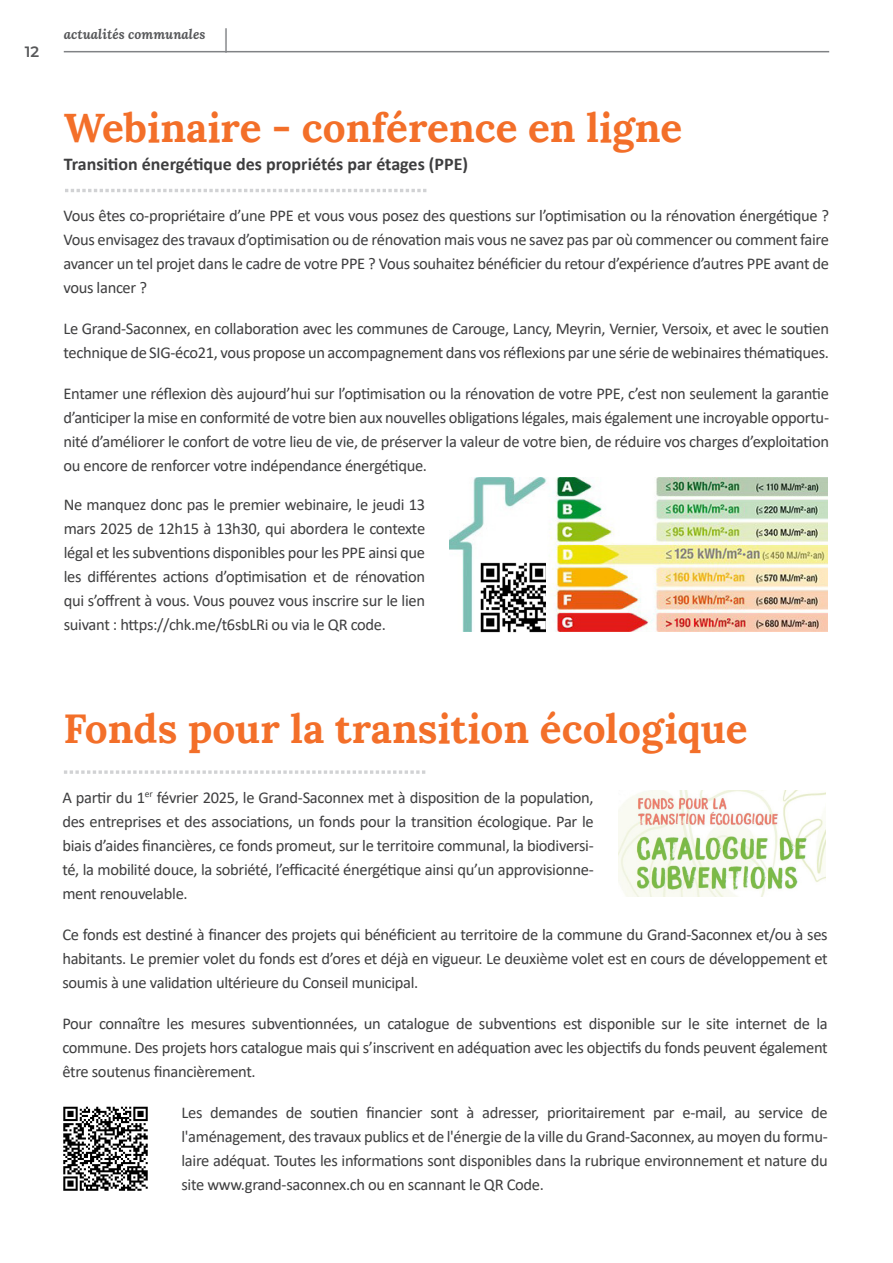
<style>
.page{position:relative;width:893px;height:1263px;background:#fff}
.page>*{position:absolute;margin:0;border:0;box-sizing:border-box;transform-origin:0 0}
.Article_std_-_intro{font:700 40.5px "Lora";color:#f36f29}
.Article_color_-_titre{font:700 40.5px "Lora";color:#f36f29}
.Article_color_-_titre-2{font:700 18px "Calibri";color:#3e3e3f}
.Article_std_-_intro-2{font:16.5px/24px "Calibri";letter-spacing:-.02em;color:#3e3e3f;text-align:justify}
.t1{font:600 15px "Montserrat";color:#57585a}
.t2{font:italic 700 13.5px "Lora";color:#57585a}
.s1{font-style:normal;font-size:23.7px;color:#808285}
</style>
<div class="page">
<hr style="left:64px;top:51px;width:765px;height:1px;background:#808285">
<svg style="left:65px;top:189px;width:361px;height:3px"></svg>
<img style="left:450px;top:478px;width:378px;height:154px">
<img style="left:475px;top:560px;width:71px;height:73px">
<svg style="left:64px;top:770px;width:361px;height:4px"></svg>
<img style="left:618px;top:791px;width:208px;height:105px">
<img style="left:63px;top:1106px;width:85px;height:85px">
<p class="t1" style="left:25px;top:41px;width:16px">12</p>
<p class="t2" style="left:64px;top:24px;width:165px">actualités communales <span class="s1">|</span></p>
<p class="Article_color_-_titre" style="left:64px;top:93px;width:620px">Webinaire - conférence en ligne</p>
<p class="Article_color_-_titre-2" style="left:64px;top:151px;width:406px">Transition énergétique des propriétés par étages (PPE)</p>
<p class="Article_std_-_intro-2" style="left:63px;top:203px;width:767px">Vous êtes co-propriétaire d’une PPE et vous vous posez des questions sur l’optimisation ou la rénovation énergétique ?<br>Vous envisagez des travaux d’optimisation ou de rénovation mais vous ne savez pas par où commencer ou comment faire avancer un tel projet dans le cadre de votre PPE ? Vous souhaitez bénéficier du retour d’expérience d’autres PPE avant de vous lancer ?</p>
<p class="Article_std_-_intro-2" style="left:63px;top:316px;width:767px">Le Grand-Saconnex, en collaboration avec les communes de Carouge, Lancy, Meyrin, Vernier, Versoix, et avec le soutien technique de SIG-éco21, vous propose un accompagnement dans vos réflexions par une série de webinaires thématiques.</p>
<p class="Article_std_-_intro-2" style="left:63px;top:381px;width:767px">Entamer une réflexion dès aujourd’hui sur l’optimisation ou la rénovation de votre PPE, c’est non seulement la garantie d’anticiper la mise en conformité de votre bien aux nouvelles obligations légales, mais également une incroyable opportu&shy;nité d’améliorer le confort de votre lieu de vie, de préserver la valeur de votre bien, de réduire vos charges d’exploitation ou encore de renforcer votre indépendance énergétique.</p>
<p class="Article_std_-_intro-2" style="left:64px;top:492px;width:363px">Ne manquez donc pas le premier webinaire, le jeudi 13 mars 2025 de 12h15 à 13h30, qui abordera le contexte légal et les subventions disponibles pour les PPE ainsi que les différentes actions d’optimisation et de rénovation qui s’offrent à vous. Vous pouvez vous inscrire sur le lien suivant : https://chk.me/t6sbLRi ou via le QR code.</p>
<p class="Article_std_-_intro" style="left:63px;top:694px;width:686px">Fonds pour la transition écologique</p>
<p class="Article_std_-_intro-2" style="left:62px;top:785px;width:533px">A partir du 1<sup>er</sup> février 2025, le Grand-Saconnex met à disposition de la population, des entreprises et des associations, un fonds pour la transition écologique. Par le biais d’aides financières, ce fonds promeut, sur le territoire communal, la biodiversi&shy;té, la mobilité douce, la sobriété, l’efficacité énergétique ainsi qu’un approvisionne&shy;ment renouvelable.</p>
<p class="Article_std_-_intro-2" style="left:62px;top:922px;width:767px">Ce fonds est destiné à financer des projets qui bénéficient au territoire de la commune du Grand-Saconnex et/ou à ses habitants. Le premier volet du fonds est d’ores et déjà en vigueur. Le deuxième volet est en cours de développement et soumis à une validation ultérieure du Conseil municipal.</p>
<p class="Article_std_-_intro-2" style="left:62px;top:1011px;width:767px">Pour connaître les mesures subventionnées, un catalogue de subventions est disponible sur le site internet de la commune. Des projets hors catalogue mais qui s’inscrivent en adéquation avec les objectifs du fonds peuvent également être soutenus financièrement.</p>
<p class="Article_std_-_intro-2" style="left:182px;top:1100px;width:648px">Les demandes de soutien financier sont à adresser, prioritairement par e-mail, au service de l'aménagement, des travaux publics et de l'énergie de la ville du Grand-Saconnex, au moyen du formu&shy;laire adéquat. Toutes les informations sont disponibles dans la rubrique environnement et nature du site www.grand-saconnex.ch ou en scannant le QR Code.</p>
</div>
